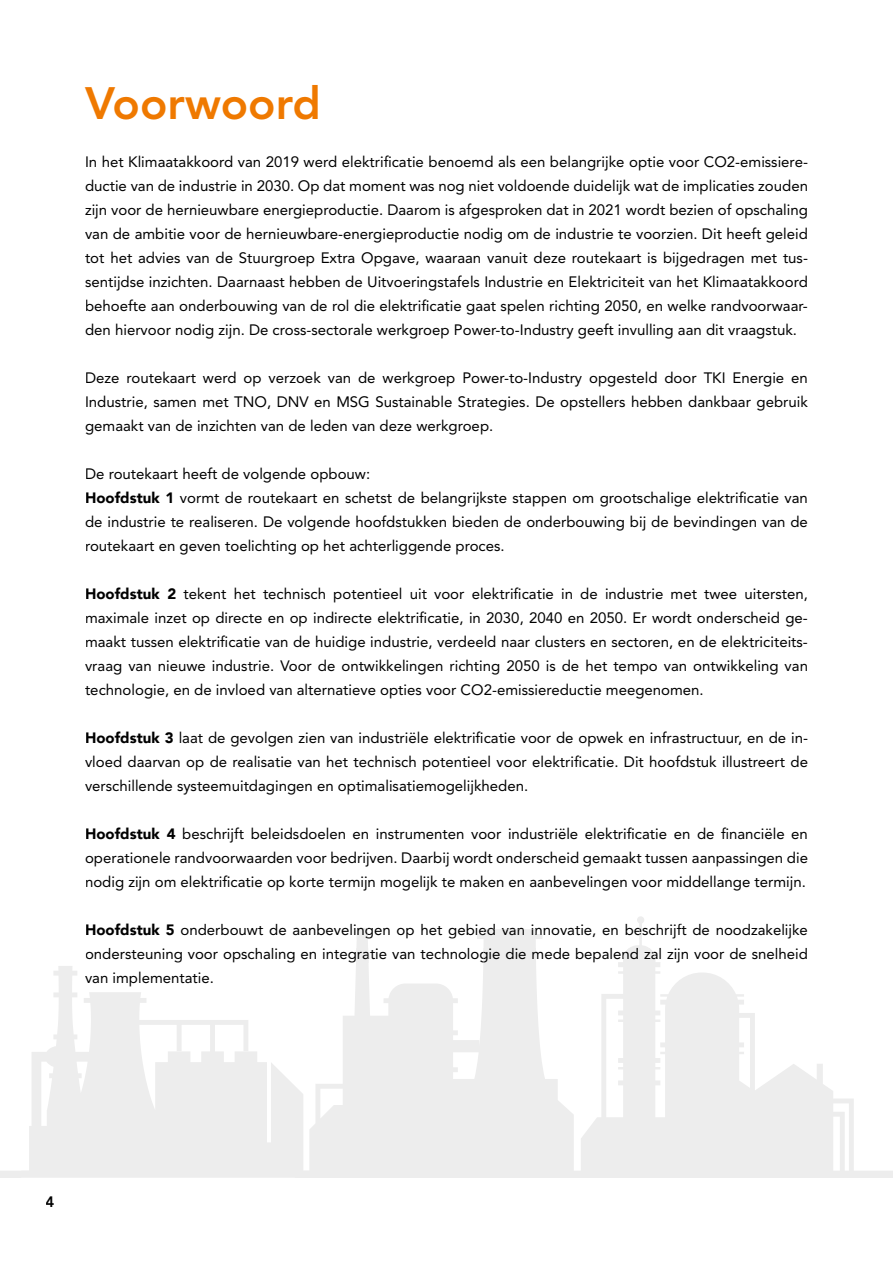
<style>
.page{position:relative;width:893px;height:1263px;background:#fff}
.page>*{position:absolute;margin:0;border:0;box-sizing:border-box;transform-origin:0 0}
.t1{font:800 45px "Avenir LT Std";color:#ef7900}
.t2{font:15px/24px "Avenir LT Std";color:#000;text-align:justify}
.t3{font:800 15px "Avenir LT Std";color:#000}
.s1{font-family:"Avenir";font-weight:900}
</style>
<div class="page">
<svg style="left:0;top:916px;width:893px;height:262px;fill:#ededed"></svg>
<svg style="left:357px;top:924px;width:285px;height:15px"></svg>
<svg style="left:356px;top:948px;width:304px;height:15px"></svg>
<h1 class="t1" style="left:85px;top:77px;width:237px">Voorwoord</h1>
<p class="t2" style="left:85px;top:150px;width:724px">In het Klimaatakkoord van 2019 werd elektrificatie benoemd als een belangrijke optie voor CO2-emissiere&shy;ductie van de industrie in 2030. Op dat moment was nog niet voldoende duidelijk wat de implicaties zouden zijn voor de hernieuwbare energieproductie. Daarom is afgesproken dat in 2021 wordt bezien of opschaling van de ambitie voor de hernieuwbare-energieproductie nodig om de industrie te voorzien. Dit heeft geleid tot het advies van de Stuurgroep Extra Opgave, waaraan vanuit deze routekaart is bijgedragen met tus&shy;sentijdse inzichten. Daarnaast hebben de Uitvoeringstafels Industrie en Elektriciteit van het Klimaatakkoord behoefte aan onderbouwing van de rol die elektrificatie gaat spelen richting 2050, en welke randvoorwaar&shy;den hiervoor nodig zijn. De cross-sectorale werkgroep Power-to-Industry geeft invulling aan dit vraagstuk.</p>
<p class="t2" style="left:85px;top:366px;width:724px">Deze routekaart werd op verzoek van de werkgroep Power-to-Industry opgesteld door TKI Energie en Industrie, samen met TNO, DNV en MSG Sustainable Strategies. De opstellers hebben dankbaar gebruik gemaakt van de inzichten van de leden van deze werkgroep.</p>
<p class="t2" style="left:85px;top:462px;width:724px;text-align:left">De routekaart heeft de volgende opbouw:<br><span class="s1">Hoofdstuk 1</span> vormt de routekaart en schetst de belangrijkste stappen om grootschalige elektrificatie van de industrie te realiseren. De volgende hoofdstukken bieden de onderbouwing bij de bevindingen van de routekaart en geven toelichting op het achterliggende proces.</p>
<p class="t2" style="left:85px;top:582px;width:724px"><span class="s1">Hoofdstuk 2</span> tekent het technisch potentieel uit voor elektrificatie in de industrie met twee uitersten, maximale inzet op directe en op indirecte elektrificatie, in 2030, 2040 en 2050. Er wordt onderscheid ge&shy;maakt tussen elektrificatie van de huidige industrie, verdeeld naar clusters en sectoren, en de elektriciteits&shy;vraag van nieuwe industrie. Voor de ontwikkelingen richting 2050 is de het tempo van ontwikkeling van technologie, en de invloed van alternatieve opties voor CO2-emissiereductie meegenomen.</p>
<p class="t2" style="left:85px;top:726px;width:724px"><span class="s1">Hoofdstuk 3</span> laat de gevolgen zien van industriële elektrificatie voor de opwek en infrastructuur, en de in&shy;vloed daarvan op de realisatie van het technisch potentieel voor elektrificatie. Dit hoofdstuk illustreert de verschillende systeemuitdagingen en optimalisatiemogelijkheden.</p>
<p class="t2" style="left:85px;top:822px;width:724px"><span class="s1">Hoofdstuk 4</span> beschrijft beleidsdoelen en instrumenten voor industriële elektrificatie en de financiële en operationele randvoorwaarden voor bedrijven. Daarbij wordt onderscheid gemaakt tussen aanpassingen die nodig zijn om elektrificatie op korte termijn mogelijk te maken en aanbevelingen voor middellange termijn.</p>
<p class="t2" style="left:85px;top:918px;width:724px"><span class="s1">Hoofdstuk 5</span> onderbouwt de aanbevelingen op het gebied van innovatie, en beschrijft de noodzakelijke ondersteuning voor opschaling en integratie van technologie die mede bepalend zal zijn voor de snelheid van implementatie.</p>
<p class="t3" style="left:46px;top:1193px;width:10px">4</p>
</div>
